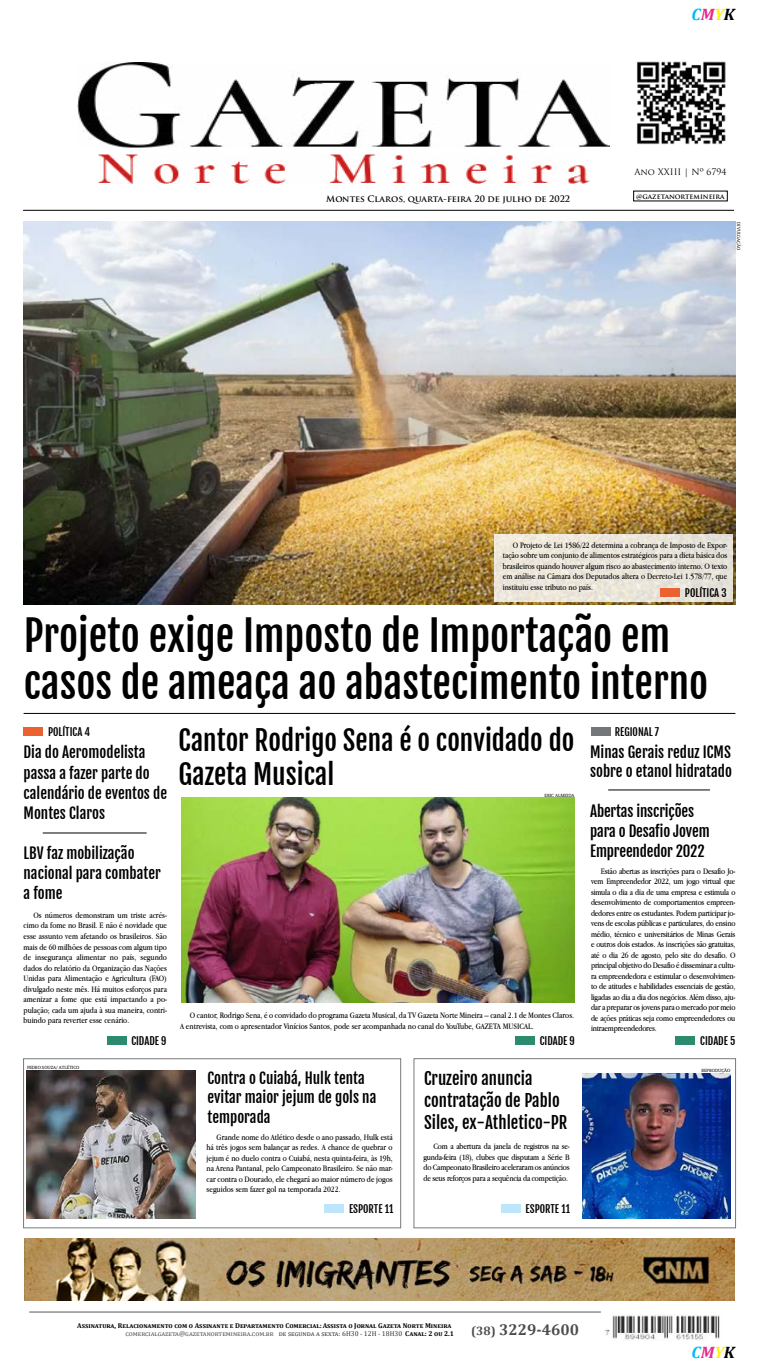
<style>
.page{position:relative;width:759px;height:1365px;background:#fff}
.page>*{position:absolute;margin:0;border:0;box-sizing:border-box;transform-origin:0 0}
.t1{font:41.12px/47.2px "Fjalla One";color:#000}
.t2{font:27.12px "Fjalla One";color:#000}
.t3{font:16.62px/21.9px "Fjalla One";color:#000}
.t4{font:italic 700 16.62px "Cambria";color:#00b9f3}
.t5{font:700 15.75px "Cambria";color:#4b4d50}
.t6{font:14.88px/20.1px "Fjalla One";color:#000}
.t7{font:700 12.25px "Cambria";color:#4b4d50}
.t8{font:10.5px "Fjalla One";color:#000}
.t9{font:8.75px/10.5px "Apple Garamond";color:#000}
.t10{font:8.75px/10.5px "Apple Garamond";letter-spacing:-.02em;color:#000}
.t11{font:700 8.75px "Trajan Pro";color:#000}
.t12{font:8.75px "Trajan Pro";color:#000}
.t13{font:700 7px "Cambria";color:#000}
.t14{font:7px "Cambria";color:#333}
.t15{font:7px "Cambria";letter-spacing:.055em;color:#4b4d50}
.t16{font:700 7px "Trajan Pro";color:#000}
.t17{font:4.38px "Andada";color:#000}
.s1{color:#e82a8c}
.s2{color:#fff00c}
.s3{color:#000}
.s4{font-weight:700;color:#000}
</style>
<div class="page">
<hr style="left:29px;top:1311px;width:572px;height:1px;background:#58595b">
<img style="left:78px;top:63px;width:532px;height:121px">
<img style="left:637px;top:61px;width:89px;height:84px">
<div style="left:24px;top:727px;width:19px;height:8px;background:#eb6130"></div>
<div style="left:515px;top:1035px;width:20px;height:9px;background:#2c8a6e"></div>
<div style="left:676px;top:1035px;width:19px;height:9px;background:#2c8a6e"></div>
<div style="left:107px;top:1035px;width:19px;height:9px;background:#2c8a6e"></div>
<div style="left:324px;top:1203px;width:20px;height:9px;background:#bde6fc"></div>
<div style="left:501px;top:1203px;width:20px;height:9px;background:#bde6fc"></div>
<hr style="left:23px;top:210px;width:711px;height:1px;background:#000">
<img style="left:605px;top:1315px;width:115px;height:25px">
<div style="left:23px;top:1058px;width:378px;height:170px;border:1px solid #78797d"></div>
<hr style="left:24px;top:713px;width:711px;height:1px;background:#000">
<hr style="left:43px;top:832px;width:104px;height:1px;background:#000">
<hr style="left:608px;top:789px;width:102px;height:1px;background:#000">
<img style="left:24px;top:1238px;width:711px;height:62px">
<img style="left:181px;top:797px;width:394px;height:205px">
<img style="left:24px;top:222px;width:711px;height:382px">
<div style="left:414px;top:1058px;width:322px;height:170px;border:1px solid #78797d"></div>
<img style="left:582px;top:1073px;width:149px;height:145px">
<div style="left:591px;top:727px;width:19px;height:8px;background:#747779"></div>
<img style="left:26px;top:1070px;width:169px;height:148px">
<div style="left:494px;top:534px;width:239px;height:68px;background:#eae5da"></div>
<div style="left:660px;top:588px;width:20px;height:8px;background:#eb6130"></div>
<p class="t11" style="left:326px;top:193px;width:245px">Montes Claros, quarta-feira 20 de julho de 2022</p>
<h3 class="t4" style="left:692px;top:2px;width:45px">C<span class="s1">M</span><span class="s2">Y</span><span class="s3">K</span></h3>
<p class="t12" style="left:634px;top:166px;width:94px">Ano XXIII | Nº 6794</p>
<p class="t16" style="left:636px;top:192px;width:90px">@gazetanortemineira</p>
<p class="t17" style="left:741px;top:222px;width:30px;rotate:90deg">DIVULGAÇÃO</p>
<p class="t9" style="left:513px;top:539px;width:216px">O Projeto de Lei 1586/22 determina a cobrança de Imposto de Expor-</p>
<p class="t9" style="left:503px;top:560px;width:226px">brasileiros quando houver algum risco ao abastecimento interno O. texto em análise na Câmara dos Deputados altera o Decreto-Lei 1.578/77, que</p>
<p class="t8" style="left:685px;top:586px;width:43px">POLÍTICA 3</p>
<p class="t9" style="left:503px;top:550px;width:226px">tação sobre um conjunto de alimentos estratégicos para a dieta básica dos</p>
<p class="t9" style="left:503px;top:581px;width:92px">instituiu esse tributo no país.</p>
<h1 class="t1" style="left:24px;top:612px;width:686px">Projeto exige Imposto de Importação em casos de ameaça ao abastecimento interno</h1>
<h3 class="t6" style="left:590px;top:742px;width:143px;line-height:19.2px">Minas Gerais reduz ICMS sobre o etanol hidratado</h3>
<h2 class="t2" style="left:179px;top:723px;width:397px">Cantor Rodrigo Sena oé convidado do</h2>
<p class="t17" style="left:545px;top:792px;width:31px">ERIC ALMEIDA</p>
<p class="t8" style="left:48px;top:725px;width:44px">POLÍTICA 4</p>
<p class="t8" style="left:615px;top:725px;width:46px">REGIONAL 7</p>
<h3 class="t6" style="left:24px;top:742px;width:145px">Dia do Aeromodelista passa a fazer parte do calendário de eventos de<br>Montes Claros</h3>
<h2 class="t2" style="left:179px;top:757px;width:157px">Gazeta Musical</h2>
<h3 class="t6" style="left:590px;top:800px;width:121px">Abertas inscrições para o Desafio Jovem<br>Empreendedor 2022</h3>
<h3 class="t6" style="left:24px;top:843px;width:139px">LBV faz mobilização nacional para combater a fome</h3>
<p class="t10" style="left:601px;top:865px;width:136px">Estão abertas as inscrições para o Desafio Jo-</p>
<p class="t10" style="left:591px;top:886px;width:146px">simula o dia a dia de uma empresa e estimula o</p>
<p class="t10" style="left:591px;top:917px;width:146px">vens de escolas públicas e particulares, do ensino</p>
<p class="t10" style="left:591px;top:875px;width:146px">vem Empreendedor 2022, um jogo virtual que</p>
<p class="t10" style="left:591px;top:896px;width:146px">desenvolvimento de comportamentos empreen-</p>
<p class="t9" style="left:591px;top:928px;width:146px;text-align:justify">médio, técnico e universitários de Minas Gerais e outros dois estados. As inscrições são gratuitas, até o dia 26 de agosto, pelo site do desafio O.</p>
<p class="t10" style="left:591px;top:980px;width:146px">to de atitudes e habilidades essenciais de gestão,</p>
<p class="t10" style="left:591px;top:907px;width:146px">dedores entre os estudantes. Podem participar jo-</p>
<p class="t9" style="left:34px;top:909px;width:135px">Os números demonstram um triste acrés-</p>
<p class="t9" style="left:24px;top:930px;width:145px;text-align:right">esse assunto vem afetando os brasileiros. São mais de 60 milhões de pessoas com algum tipo segundo</p>
<p class="t9" style="left:24px;top:920px;width:145px">cimo da fome no Brasil E. não é novidade que</p>
<p class="t9" style="left:24px;top:951px;width:145px">de<br>dados do relatório da Organização das Nações Unidas para Alimentação e Agricultura (FAO( divulgado neste mês. Há muitos esforços para</p>
<p class="t9" style="left:24px;top:1014px;width:107px">buindo para reverter esse cenário.</p>
<p class="t9" style="left:76px;top:951px;width:31px">alimentar</p>
<p class="t9" style="left:122px;top:951px;width:16px">país,</p>
<p class="t9" style="left:35px;top:951px;width:39px">insegurança</p>
<p class="t9" style="left:110px;top:951px;width:10px">no</p>
<p class="t10" style="left:591px;top:959px;width:146px">principal objetivo do Desafio é disseminar a cultu-</p>
<p class="t10" style="left:591px;top:1001px;width:146px">dar a preparar os jovens para o mercado por meio</p>
<p class="t10" style="left:591px;top:970px;width:146px">ra empreendedora e estimular o desenvolvimen-</p>
<p class="t10" style="left:591px;top:991px;width:146px">ligadas ao dia a dia dos negócios. Além disso, aju-</p>
<p class="t10" style="left:591px;top:1012px;width:146px">de ações práticas seja como empreendedores ou intraempreendedores.</p>
<p class="t9" style="left:24px;top:993px;width:145px">amenizar a fome que está impactando a po-</p>
<p class="t9" style="left:24px;top:1004px;width:145px">pulação; cada um ajuda à sua maneira, contri-</p>
<p class="t9" style="left:180px;top:1010px;width:396px;text-indent:10px">O cantor, Rodrigo Sena oé, convidado do programa Gazeta Musical, da TV Gazeta Norte Mineira – canal 2.1 de Montes Claros.<br>A entrevista, com o apresentador Vinícios Santos, pode ser acompanhada no canal do YouTube, GAZETA MUSICAL.</p>
<p class="t17" style="left:27px;top:1064px;width:54px">PEDRO SOUZA/ ATLÉTICO</p>
<p class="t8" style="left:131px;top:1034px;width:37px">CIDADE 9</p>
<h3 class="t6" style="left:208px;top:1067px;width:170px;line-height:19.4px">Contra o Cuiabá, Hulk tenta evitar maior jejum de gols na temporada</h3>
<p class="t9" style="left:207px;top:1131px;width:188px;text-align:justify;text-indent:10px">Grande nome do Atlético desde o ano passado, Hulk está há três jogos sem balançar as redes A. chance de quebrar o jejum é no duelo contra o Cuiabá, nesta quinta-feira às, 19 ,h</p>
<p class="t9" style="left:207px;top:1173px;width:188px">car contra o Dourado, ele chegará ao maior número de jogos</p>
<p class="t9" style="left:207px;top:1162px;width:188px">na Arena Pantanal, pelo Campeonato Brasileiro. Se não mar-</p>
<p class="t9" style="left:207px;top:1183px;width:135px">seguidos sem fazer gol na temporada 2022.</p>
<p class="t8" style="left:349px;top:1202px;width:46px">ESPORTE 11</p>
<p class="t8" style="left:540px;top:1034px;width:37px">CIDADE 9</p>
<h3 class="t3" style="left:424px;top:1067px;width:145px">Cruzeiro anuncia contratação de Pablo<br>Siles, ex-Athletico-PR</h3>
<p class="t10" style="left:433px;top:1140px;width:138px">Com a abertura da janela de registros na se-</p>
<p class="t10" style="left:423px;top:1161px;width:148px">do Campeonato Brasileiro aceleraram os anúncios de seus reforços para a sequência da competição.</p>
<p class="t10" style="left:423px;top:1151px;width:148px">gunda-feira (18 ,) clubes que disputam a Série B</p>
<p class="t8" style="left:526px;top:1202px;width:46px">ESPORTE 11</p>
<p class="t13" style="left:77px;top:1320px;width:376px">Assinatura, Relacionamento com o Assinante e Departamento Comercial:Assista o Jornal Gazeta Norte Mineira</p>
<h3 class="t5" style="left:499px;top:1317px;width:81px">3229-4600</h3>
<h3 class="t7" style="left:471px;top:1321px;width:26px">(38)</h3>
<p class="t15" style="left:125px;top:1329px;width:149px">comercialgazeta@gazetanortemineira.com.br</p>
<p class="t14" style="left:279px;top:1329px;width:177px">de segunda a sexta H6: 30 - 12H - 18H30 <span class="s4">Canal 2: ou 2.1</span></p>
<p class="t8" style="left:700px;top:1034px;width:37px">CIDADE 5</p>
<p class="t17" style="left:701px;top:1067px;width:30px">REPRODUÇÃO</p>
<h3 class="t4" style="left:692px;top:1340px;width:45px">C<span class="s1">M</span><span class="s2">Y</span><span class="s3">K</span></h3>
</div>
